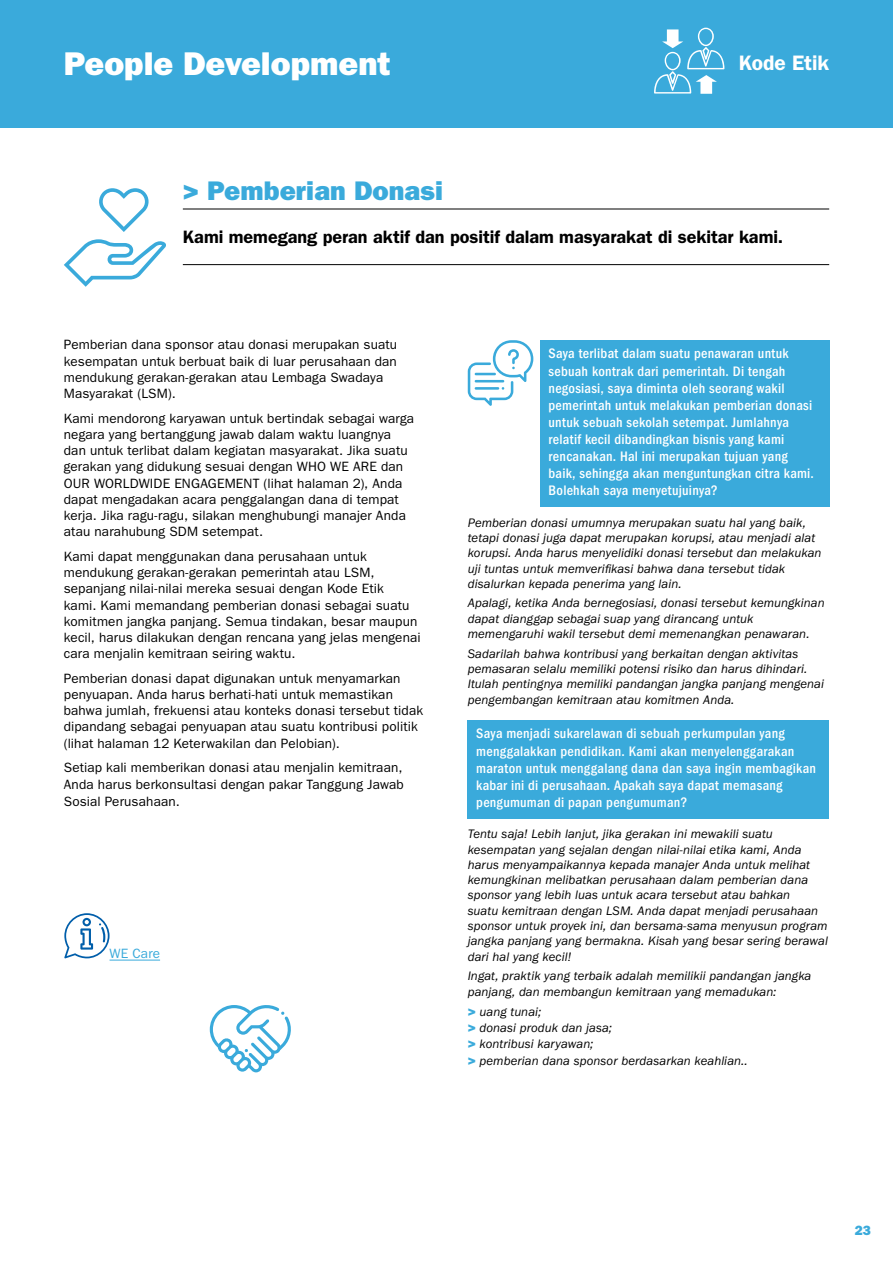
<style>
.page{position:relative;width:893px;height:1263px;background:#fff}
.page>*{position:absolute;margin:0;border:0;box-sizing:border-box;transform-origin:0 0}
.t1{font:33px "ITC Franklin Gothic Std Hvy";color:#fff}
.titre2{font:27px "ITC Franklin Gothic Std Hvy";letter-spacing:.005em;color:#3aaadb}
.t2{font:600 21px "ITC Franklin Gothic Std";letter-spacing:-.005em;color:#fff}
._1phrase{font:600 18px "ITC Franklin Gothic Std";color:#000}
.question2{font:500 condensed 14.25px/17.1px "ITC Franklin Gothic Std";letter-spacing:.015em;color:#fff}
.courant_9_espAV2{font:13.5px/16.2px "ITC Franklin Gothic Std";letter-spacing:.01em;color:#000}
.courant{font:13.5px "ITC Franklin Gothic Std";letter-spacing:.01em;color:#3aaadb}
.t3{font:13.5px "ITC Franklin Gothic Std Hvy";color:#3aaadb}
.réponse{font:italic 12.75px/15.3px "ITC Franklin Gothic Std";letter-spacing:.005em;color:#000}
.s1{font-family:"ITC Franklin Gothic Std Hvy";font-style:normal;font-size:13.5px;color:#3aaadb}
</style>
<div class="page">
<div style="left:0;top:0;width:893px;height:128px;background:#3aaadb"></div>
<svg style="left:654px;top:28px;width:70px;height:66px"></svg>
<div style="left:540px;top:340px;width:289px;height:167px;background:#3aaadb"></div>
<div style="left:468px;top:720px;width:361px;height:99px;background:#3aaadb"></div>
<hr style="left:183px;top:209px;width:646px;height:1px;background:#000">
<hr style="left:183px;top:264px;width:646px;height:1px;background:#000">
<svg style="left:210px;top:1005px;width:81px;height:67px"></svg>
<svg style="left:99px;top:188px;width:50px;height:44px"></svg>
<svg style="left:64px;top:239px;width:102px;height:48px"></svg>
<svg style="left:468px;top:340px;width:65px;height:66px"></svg>
<hr style="left:475px;top:387px;width:24px;height:3px;background:#3aaadb">
<hr style="left:475px;top:373px;width:21px;height:2px;background:#3aaadb">
<hr style="left:110px;top:960px;width:50px;height:1px;background:#3aaadb">
<svg style="left:64px;top:913px;width:46px;height:45px"></svg>
<h1 class="t1" style="left:64px;top:44px;width:328px">People Development</h1>
<h3 class="t2" style="left:739px;top:50px;width:92px">Kode Etik</h3>
<p class="titre2" style="left:183px;top:175px;width:262px">&gt; Pemberian Donasi</p>
<p class="_1phrase" style="left:183px;top:226px;width:602px">Kami memegang peran aktif dan positif dalam masyarakat di sekitar kami.</p>
<p class="courant_9_espAV2" style="left:64px;top:337px;width:335px">Pemberian dana sponsor atau donasi merupakan suatu kesempatan untuk berbuat baik di luar perusahaan dan mendukung gerakan-gerakan atau Lembaga Swadaya Masyarakat (LSM).</p>
<p class="courant_9_espAV2" style="left:64px;top:410px;width:352px">Kami mendorong karyawan untuk bertindak sebagai warga negara yang bertanggung jawab dalam waktu luangnya dan untuk terlibat dalam kegiatan masyarakat. Jika suatu gerakan yang didukung sesuai dengan WHO WE ARE dan OUR WORLDWIDE ENGAGEMENT (lihat halaman 2), Anda dapat mengadakan acara penggalangan dana di tempat kerja. Jika ragu-ragu, silakan menghubungi manajer Anda atau narahubung SDM setempat.</p>
<p class="courant_9_espAV2" style="left:64px;top:548px;width:358px">Kami dapat menggunakan dana perusahaan untuk mendukung gerakan-gerakan pemerintah atau LSM, sepanjang nilai-nilai mereka sesuai dengan Kode Etik<br>kami. Kami memandang pemberian donasi sebagai suatu komitmen jangka panjang. Semua tindakan, besar maupun kecil, harus dilakukan dengan rencana yang jelas mengenai cara menjalin kemitraan seiring waktu.</p>
<p class="courant_9_espAV2" style="left:64px;top:670px;width:361px">Pemberian donasi dapat digunakan untuk menyamarkan penyuapan. Anda harus berhati-hati untuk memastikan bahwa jumlah, frekuensi atau konteks donasi tersebut tidak dipandang sebagai penyuapan atau suatu kontribusi politik (lihat halaman 12 Keterwakilan dan Pelobian).</p>
<p class="courant_9_espAV2" style="left:64px;top:759px;width:342px;line-height:16.6px;text-align:justify">Setiap kali memberikan donasi atau menjalin kemitraan, Anda harus berkonsultasi dengan pakar Tanggung Jawab Sosial Perusahaan.</p>
<p class="courant" style="left:110px;top:946px;width:52px">WE Care</p>
<p class="question2" style="left:549px;top:345px;width:267px">Saya terlibat dalam suatu penawaran untuk sebuah kontrak dari pemerintah. Di tengah negosiasi, saya diminta oleh seorang wakil pemerintah untuk melakukan pemberian donasi untuk sebuah sekolah setempat. Jumlahnya relatif kecil dibandingkan bisnis yang kami rencanakan. Hal ini merupakan tujuan yang baik, sehingga akan menguntungkan citra kami.<br>Bolehkah saya menyetujuinya?</p>
<p class="réponse" style="left:468px;top:515px;width:355px">Pemberian donasi umumnya merupakan suatu hal yang baik, tetapi donasi juga dapat merupakan korupsi, atau menjadi alat korupsi. Anda harus menyelidiki donasi tersebut dan melakukan uji tuntas untuk memverifikasi bahwa dana tersebut tidak disalurkan kepada penerima yang lain.</p>
<p class="réponse" style="left:468px;top:596px;width:358px">Apalagi, ketika Anda bernegosiasi, donasi tersebut kemungkinan dapat dianggap sebagai suap yang dirancang untuk memengaruhi wakil tersebut demi memenangkan penawaran.</p>
<p class="réponse" style="left:468px;top:646px;width:358px">Sadarilah bahwa kontribusi yang berkaitan dengan aktivitas pemasaran selalu memiliki potensi risiko dan harus dihindari.<br>Itulah pentingnya memiliki pandangan jangka panjang mengenai pengembangan kemitraan atau komitmen Anda.</p>
<p class="question2" style="left:476px;top:725px;width:341px">Saya menjadi sukarelawan di sebuah perkumpulan yang menggalakkan pendidikan. Kami akan menyelenggarakan maraton untuk menggalang dana dan saya ingin membagikan kabar ini di perusahaan. Apakah saya dapat memasang pengumuman di papan pengumuman?</p>
<p class="réponse" style="left:468px;top:826px;width:362px">Tentu saja! Lebih lanjut, jika gerakan ini mewakili suatu kesempatan yang sejalan dengan nilai-nilai etika kami, Anda harus menyampaikannya kepada manajer Anda untuk melihat kemungkinan melibatkan perusahaan dalam pemberian dana sponsor yang lebih luas untuk acara tersebut atau bahkan<br>suatu kemitraan dengan LSM. Anda dapat menjadi perusahaan sponsor untuk proyek ini, dan bersama-sama menyusun program jangka panjang yang bermakna. Kisah yang besar sering berawal dari hal yang kecil!</p>
<p class="réponse" style="left:468px;top:968px;width:345px">Ingat, praktik yang terbaik adalah memilikii pandangan jangka panjang, dan membangun kemitraan yang memadukan:</p>
<p class="réponse" style="left:468px;top:1004px;width:281px;line-height:16.2px"><span class="s1">&gt;</span> uang tunai;<br><span class="s1">&gt;</span> donasi produk dan jasa;<br><span class="s1">&gt;</span> kontribusi karyawan;<br><span class="s1">&gt;</span> pemberian dana sponsor berdasarkan keahlian..</p>
<p class="t3" style="left:855px;top:1222px;width:18px">23</p>
</div>
